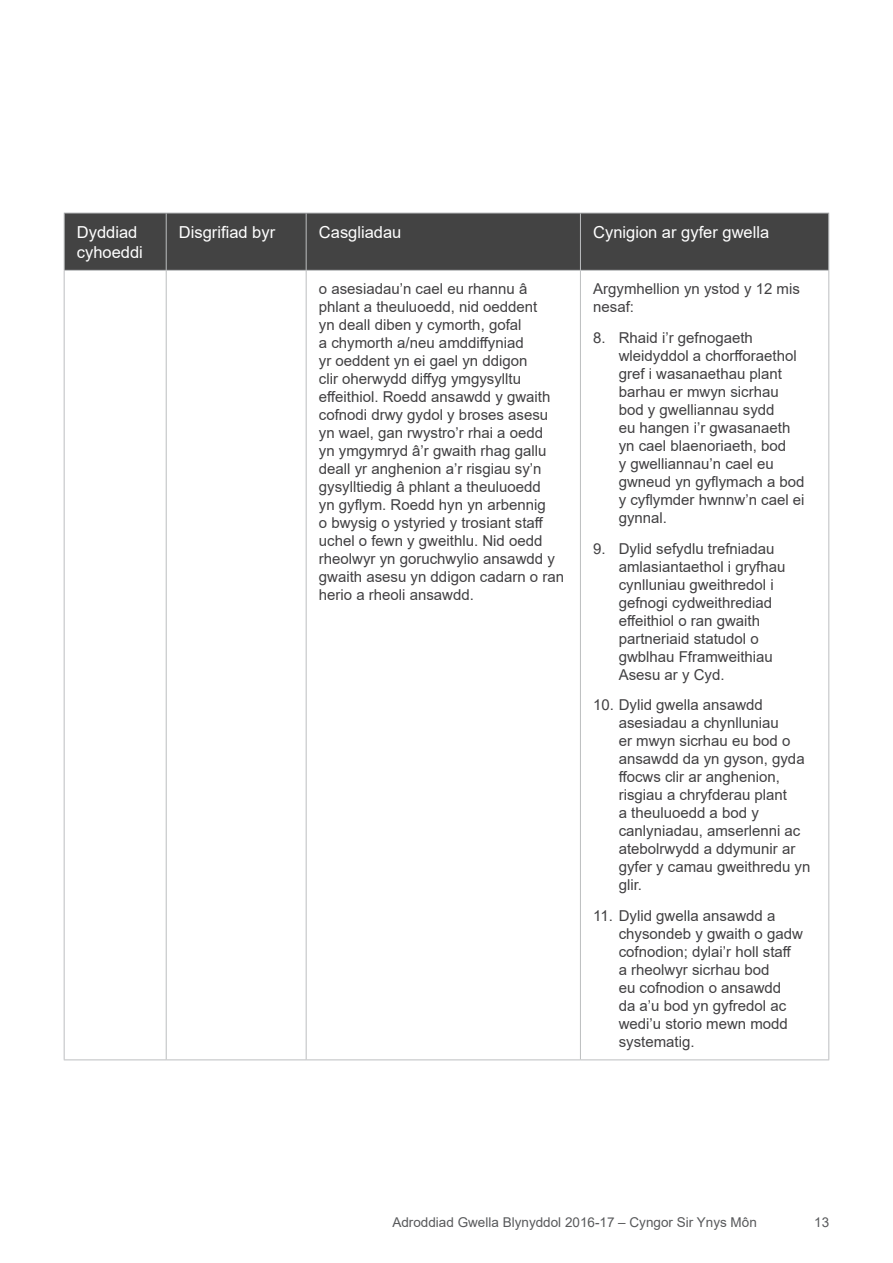
<style>
.page{position:relative;width:893px;height:1263px;background:#fff}
.page>*{position:absolute;margin:0;border:0;box-sizing:border-box;transform-origin:0 0}
.Table_header_text{font:16.5px/19.8px "Arial";color:#fff}
.Table_numbered_text{font:15px/18px "Arial";color:#414042}
.Table_text{font:15px/18px "Arial";color:#414042}
.t1{font:13.5px "Arial";color:#58595b}
</style>
<div class="page">
<div style="left:65px;top:214px;width:763px;height:56px;background:#434343"></div>
<hr style="left:64px;top:213px;width:102px;height:1px;background:#bcbec0">
<hr style="left:64px;top:213px;width:1px;height:57px;background:#bcbec0">
<hr style="left:166px;top:213px;width:140px;height:1px;background:#bcbec0">
<hr style="left:166px;top:213px;width:1px;height:57px;background:#bcbec0">
<hr style="left:306px;top:213px;width:274px;height:1px;background:#bcbec0">
<hr style="left:306px;top:213px;width:1px;height:57px;background:#bcbec0">
<hr style="left:580px;top:213px;width:249px;height:1px;background:#bcbec0">
<hr style="left:580px;top:213px;width:1px;height:57px;background:#bcbec0">
<hr style="left:828px;top:213px;width:1px;height:57px;background:#bcbec0">
<hr style="left:64px;top:270px;width:102px;height:1px;background:#bcbec0">
<hr style="left:64px;top:271px;width:1px;height:788px;background:#bcbec0">
<hr style="left:166px;top:270px;width:140px;height:1px;background:#bcbec0">
<hr style="left:166px;top:271px;width:1px;height:788px;background:#bcbec0">
<hr style="left:306px;top:270px;width:274px;height:1px;background:#bcbec0">
<hr style="left:306px;top:271px;width:1px;height:788px;background:#bcbec0">
<hr style="left:580px;top:270px;width:249px;height:1px;background:#bcbec0">
<hr style="left:580px;top:271px;width:1px;height:788px;background:#bcbec0">
<hr style="left:828px;top:271px;width:1px;height:788px;background:#bcbec0">
<hr style="left:64px;top:1059px;width:102px;height:1px;background:#bcbec0">
<hr style="left:166px;top:1059px;width:140px;height:1px;background:#bcbec0">
<hr style="left:306px;top:1059px;width:274px;height:1px;background:#bcbec0">
<hr style="left:580px;top:1059px;width:249px;height:1px;background:#bcbec0">
<p class="Table_header_text" style="left:77px;top:222px;width:68px">Dyddiad cyhoeddi</p>
<p class="Table_header_text" style="left:179px;top:222px;width:98px">Disgrifiad byr</p>
<p class="Table_header_text" style="left:319px;top:222px;width:84px">Casgliadau</p>
<p class="Table_header_text" style="left:593px;top:222px;width:178px">Cynigion ar gyfer gwella</p>
<p class="Table_text" style="left:319px;top:280px;width:247px">o asesiadau’n cael eu rhannu â phlant a theuluoedd, nid oeddent<br>yn deall diben y cymorth, gofal<br>a chymorth a/neu amddiffyniad<br>yr oeddent yn ei gael yn ddigon<br>clir oherwydd diffyg ymgysylltu effeithiol. Roedd ansawdd y gwaith cofnodi drwy gydol y broses asesu yn wael, gan rwystro’r rhai a oedd<br>yn ymgymryd â’r gwaith rhag gallu deall yr anghenion a’r risgiau sy’n gysylltiedig â phlant a theuluoedd<br>yn gyflym. Roedd hyn yn arbennig<br>o bwysig o ystyried y trosiant staff uchel o fewn y gweithlu. Nid oedd rheolwyr yn goruchwylio ansawdd y gwaith asesu yn ddigon cadarn o ran herio a rheoli ansawdd.</p>
<p class="Table_text" style="left:593px;top:280px;width:208px">Argymhellion yn ystod y 12 mis nesaf:</p>
<p class="Table_numbered_text" style="left:619px;top:328px;width:187px;text-indent:-26px">8. Rhaid i’r gefnogaeth wleidyddol a chorfforaethol gref i wasanaethau plant barhau er mwyn sicrhau bod y gwelliannau sydd<br>eu hangen i’r gwasanaeth yn cael blaenoriaeth, bod<br>y gwelliannau’n cael eu gwneud yn gyflymach a bod y cyflymder hwnnw’n cael ei gynnal.</p>
<p class="Table_numbered_text" style="left:619px;top:539px;width:168px;text-indent:-26px">9. Dylid sefydlu trefniadau amlasiantaethol i gryfhau cynlluniau gweithredol i gefnogi cydweithrediad effeithiol o ran gwaith partneriaid statudol o gwblhau Fframweithiau<br>Asesu ar y Cyd.</p>
<p class="Table_numbered_text" style="left:619px;top:696px;width:193px;text-indent:-26px">10. Dylid gwella ansawdd asesiadau a chynlluniau<br>er mwyn sicrhau eu bod o ansawdd da yn gyson, gyda ffocws clir ar anghenion, risgiau a chryfderau plant<br>a theuluoedd a bod y canlyniadau, amserlenni ac atebolrwydd a ddymunir ar gyfer y camau gweithredu yn glir.</p>
<p class="Table_numbered_text" style="left:619px;top:907px;width:186px;text-indent:-26px">11. Dylid gwella ansawdd a chysondeb y gwaith o gadw cofnodion; dylai’r holl staff a rheolwyr sicrhau bod<br>eu cofnodion o ansawdd<br>da a’u bod yn gyfredol ac wedi’u storio mewn modd systematig.</p>
<p class="t1" style="left:392px;top:1213px;width:366px">Adroddiad Gwella Blynyddol 2016-17 – Cyngor Sir Ynys Môn</p>
<p class="t1" style="left:814px;top:1213px;width:17px">13</p>
</div>
